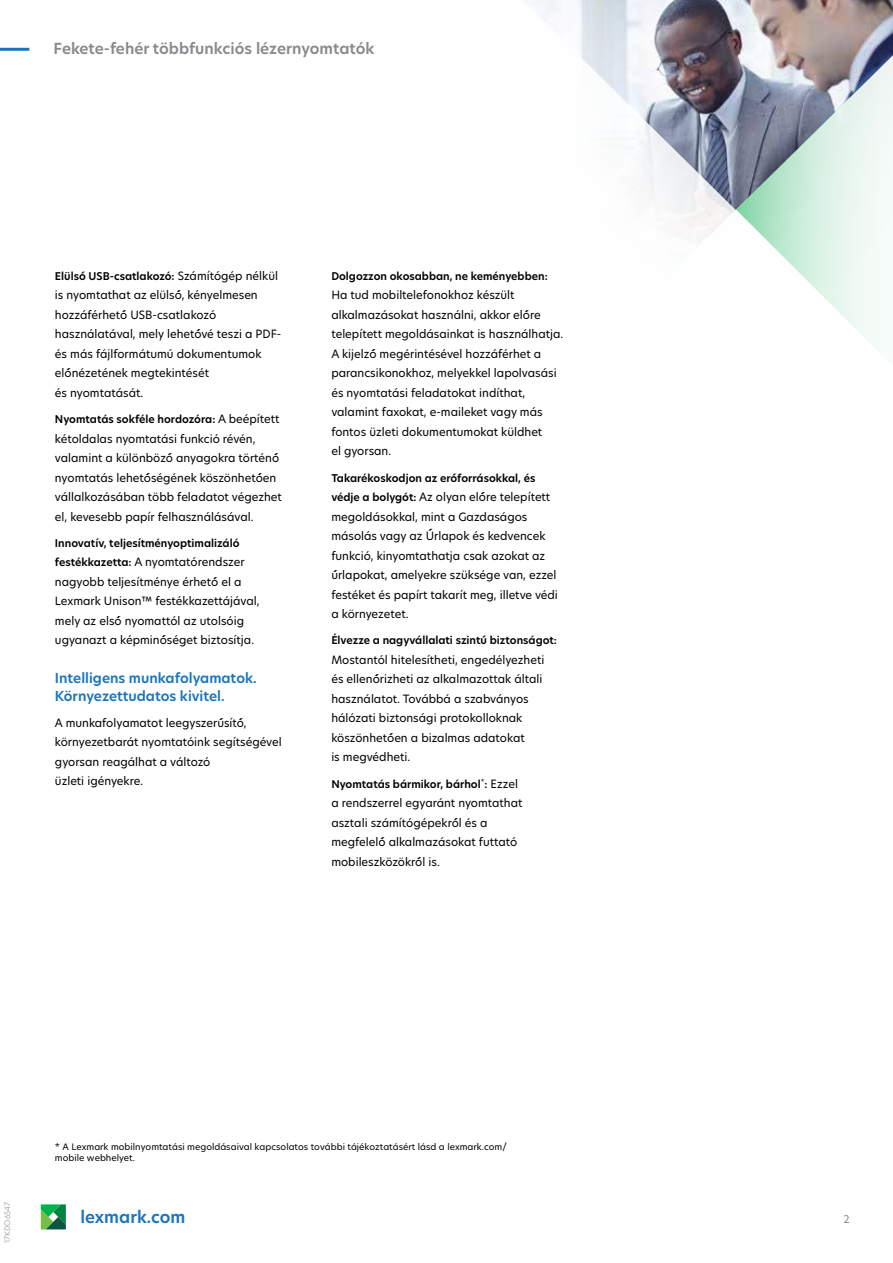
<style>
.page{position:relative;width:893px;height:1263px;background:#fff}
.page>*{position:absolute;margin:0;border:0;box-sizing:border-box;transform-origin:0 0}
.t1{font:600 16.5px "TP Hero";color:#1c75bc}
.t2{font:600 15px "TP Hero";color:#888a8d}
.t3{font:600 13.5px/18px "TP Hero";color:#1c75bc}
.t4{font:11.25px/19.5px "TP Hero";color:#000}
.t5{font:600 10.5px "TP Hero";color:#000}
.t6{font:10.5px "TP Hero";color:#888a8d}
.t7{font:8.7px/10.5px "TP Hero";color:#000}
.t8{font:300 7.5px "TP Hero";color:#939598}
.s1{font-weight:400;font-size:11.25px}
.s2{font-weight:600;font-size:10.5px}
</style>
<div class="page">
<svg style="left:41px;top:1204px;width:25px;height:25px"></svg>
<hr style="left:0;top:48px;width:29px;height:3px;background:#1c75bc">
<svg style="left:536px;top:0;width:357px;height:242px"></svg>
<svg style="left:736px;top:40px;width:157px;height:309px"></svg>
<h2 class="t2" style="left:53px;top:38px;width:323px">Fekete-fehér többfunkciós lézernyomtatók</h2>
<p class="t5" style="left:55px;top:269px;width:225px">Elülső USB-csatlakozó: <span class="s1">Számítógép nélkül</span></p>
<p class="t4" style="left:55px;top:285px;width:228px">is nyomtathat az elülső, kényelmesen hozzáférhető USB-csatlakozó használatával, mely lehetővé teszi a PDF&shy;és más fájlformátumú dokumentumok előnézetének megtekintését<br>és nyomtatását.</p>
<p class="t5" style="left:55px;top:412px;width:226px">Nyomtatás sokféle hordozóra: <span class="s1">A beépített</span></p>
<p class="t4" style="left:55px;top:428px;width:228px">kétoldalas nyomtatási funkció révén, valamint a különböző anyagokra történő nyomtatás lehetőségének köszönhetően vállalkozásában több feladatot végezhet el, kevesebb papír felhasználásával.</p>
<p class="t5" style="left:55px;top:536px;width:186px">Innovatív, teljesítményoptimalizáló</p>
<p class="t4" style="left:55px;top:552px;width:206px"><span class="s2">festékkazetta:</span> A nyomtatórendszer nagyobb teljesítménye érhető el a Lexmark Unison™ festékkazettájával, mely az első nyomattól az utolsóig ugyanazt a képminőséget biztosítja.</p>
<p class="t3" style="left:55px;top:668px;width:203px">Intelligens munkafolyamatok.<br>Környezettudatos kivitel.</p>
<p class="t4" style="left:55px;top:713px;width:228px">A munkafolyamatot leegyszerűsítő, környezetbarát nyomtatóink segítségével gyorsan reagálhat a változó<br>üzleti igényekre.</p>
<p class="t5" style="left:331px;top:269px;width:218px">Dolgozzon okosabban, ne keményebben:</p>
<p class="t4" style="left:331px;top:285px;width:234px">Ha tud mobiltelefonokhoz készült alkalmazásokat használni, akkor előre telepített megoldásainkat is használhatja.<br>A kijelző megérintésével hozzáférhet a parancsikonokhoz, melyekkel lapolvasási és nyomtatási feladatokat indíthat, valamint faxokat, e-maileket vagy más fontos üzleti dokumentumokat küldhet<br>el gyorsan.</p>
<p class="t5" style="left:331px;top:470px;width:206px">Takarékoskodjon az erőforrásokkal, és</p>
<p class="t4" style="left:331px;top:487px;width:228px"><span class="s2">védje a bolygót:</span> Az olyan előre telepített megoldásokkal, mint a Gazdaságos másolás vagy az Űrlapok és kedvencek funkció, kinyomtathatja csak azokat az űrlapokat, amelyekre szüksége van, ezzel festéket és papírt takarít meg, illetve védi a környezetet.</p>
<p class="t5" style="left:331px;top:633px;width:227px">Élvezze a nagyvállalati szintű biztonságot:</p>
<p class="t4" style="left:331px;top:650px;width:215px">Mostantól hitelesítheti, engedélyezheti és ellenőrizheti az alkalmazottak általi használatot. Továbbá a szabványos hálózati biztonsági protokolloknak köszönhetően a bizalmas adatokat<br>is megvédheti.</p>
<p class="t5" style="left:331px;top:776px;width:188px">Nyomtatás bármikor, bárhol<sup>*</sup>: <span class="s1">Ezzel</span></p>
<p class="t4" style="left:331px;top:793px;width:193px">a rendszerrel egyaránt nyomtathat asztali számítógépekről és a megfelelő alkalmazásokat futtató mobileszközökről is.</p>
<p class="t8" style="left:2px;top:1243px;width:43px;rotate:-90deg">17KDO6547</p>
<p class="t7" style="left:55px;top:1142px;width:453px">* A Lexmark mobilnyomtatási megoldásaival kapcsolatos további tájékoztatásért lásd a lexmark.com/ mobile webhelyet.</p>
<h1 class="t1" style="left:80px;top:1206px;width:106px">lexmark.com</h1>
<p class="t6" style="left:843px;top:1212px;width:8px">2</p>
</div>
